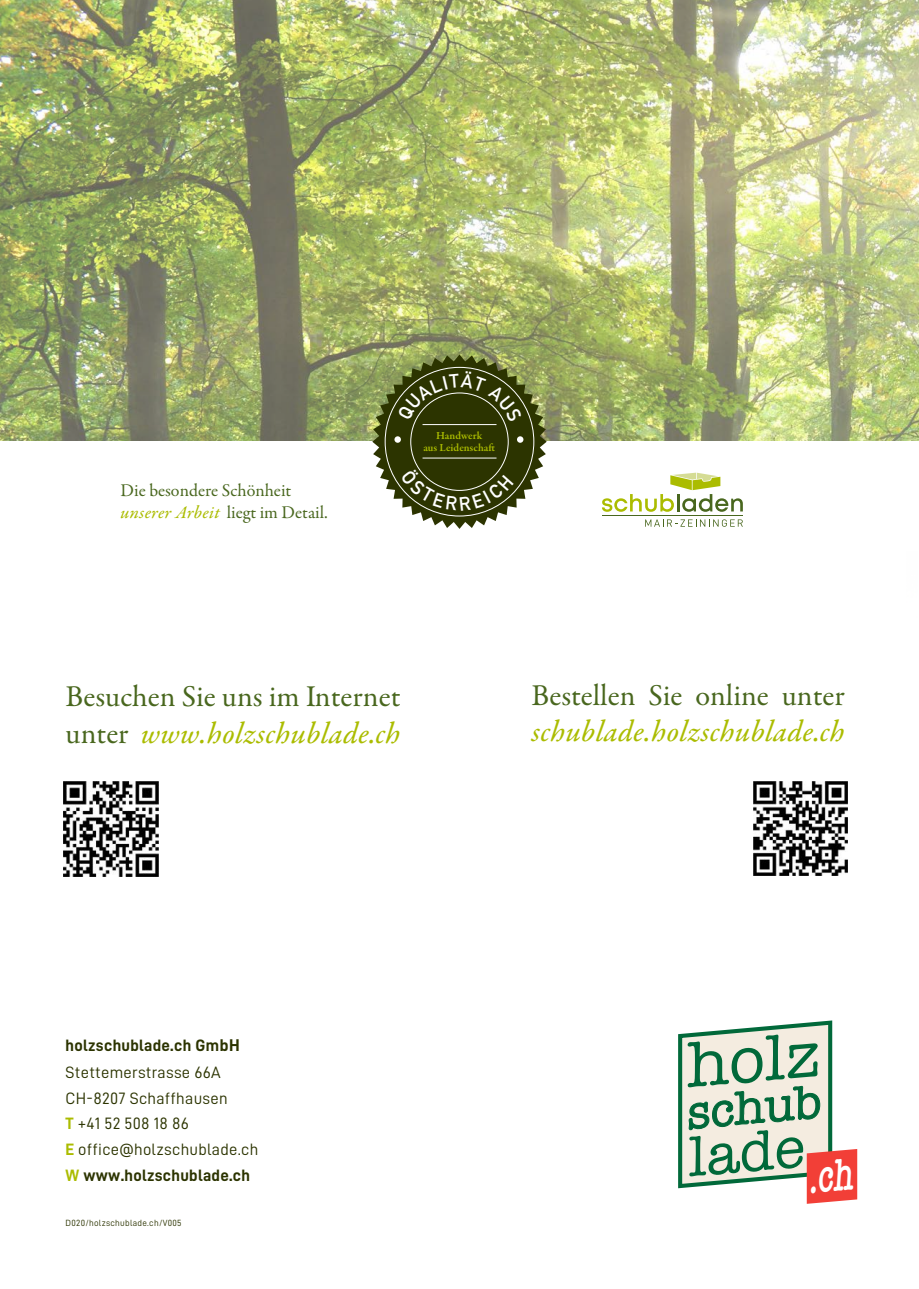
<style>
.page{position:relative;width:919px;height:1289px;background:#fff}
.page>*{position:absolute;margin:0;border:0;box-sizing:border-box;transform-origin:0 0}
.t1{font:65.7px "American Typewriter";color:#01693a}
.t2{font:58.05px "American Typewriter";color:#01693a}
.t3{font:47.7px "American Typewriter";color:#01693a}
.t4{font:30.45px "Garamond Premr Pro Med It";letter-spacing:.01em;color:#abbc00}
.t5{font:30.45px "Garamond Premr Pro";color:#49671e}
.t6{font:18px/21.5px "Garamond Premr Pro";color:#49671e}
.t7{font:16.5px/25.7px "D DIN";letter-spacing:.015em;color:#2c3400}
.t8{font:16.5px "D DIN Bold";letter-spacing:.015em;color:#2c3400}
.t9{font:600 10.95px/11.6px "Garamond Premr Pro";color:#abbc00;text-align:center}
.t10{font:9px "D DIN";letter-spacing:.03em;color:#2c3400}
.s1{font-family:"Garamond Premr Pro Med It";color:#abbc00}
.s2{font-family:"Garamond Premr Pro";color:#49671e}
.s3{font-family:"DIN";font-weight:700}
.s4{font-family:"D DIN Bold";color:#abbc00}
.s5{color:#abbc00}
</style>
<div class="page">
<img style="left:0;top:0;width:918px;height:440px">
<img style="left:64px;top:781px;width:94px;height:95px">
<img style="left:754px;top:782px;width:93px;height:93px">
<svg style="left:645px;top:519px;width:97px;height:8px"></svg>
<hr style="left:603px;top:515px;width:140px;height:1px;background:#49671e">
<svg style="left:602px;top:472px;width:140px;height:40px"></svg>
<svg style="left:372px;top:354px;width:174px;height:175px"></svg>
<svg style="left:678px;top:1020px;width:179px;height:183px"></svg>
<p class="t6" style="left:121px;top:480px;width:209px">Die besondere Schönheit <span class="s1">unserer Arbeit</span> liegt im Detail.</p>
<p class="t9" style="left:423px;top:430px;width:73px">Handwerk<br>aus Leidenschaft</p>
<h3 class="t5" style="left:65px;top:678px;width:336px">Besuchen Sie uns im Internet</h3>
<h3 class="t4" style="left:65px;top:713px;width:336px"><span class="s2">unter</span> www.holzschublade.ch</h3>
<h3 class="t5" style="left:531px;top:677px;width:315px">Bestellen Sie online unter</h3>
<h3 class="t4" style="left:531px;top:712px;width:315px">schublade.holzschublade.ch</h3>
<p class="t8" style="left:66px;top:1035px;width:176px">holzschublade.ch Gm<span class="s3">bH</span></p>
<p class="t7" style="left:66px;top:1059px;width:194px">Stettemerstrasse 66A<br>CH-8207 Schaffhausen<br><span class="s4">T</span> +41 52 508 18 86<br><span class="s4">E</span> office@holzschublade.ch</p>
<p class="t8" style="left:66px;top:1165px;width:186px"><span class="s5">W</span> www.holzschublade.ch</p>
<p class="t10" style="left:66px;top:1218px;width:117px">D020/holzschublade.ch/V005</p>
<h1 class="t1" style="left:680px;top:1015px;width:135px;rotate:-5deg">holz</h1>
<h3 class="t3" style="left:682px;top:1076px;width:136px;rotate:-5deg">schub</h3>
<h2 class="t2" style="left:683px;top:1112px;width:118px;rotate:-5deg">lade</h2>
</div>
